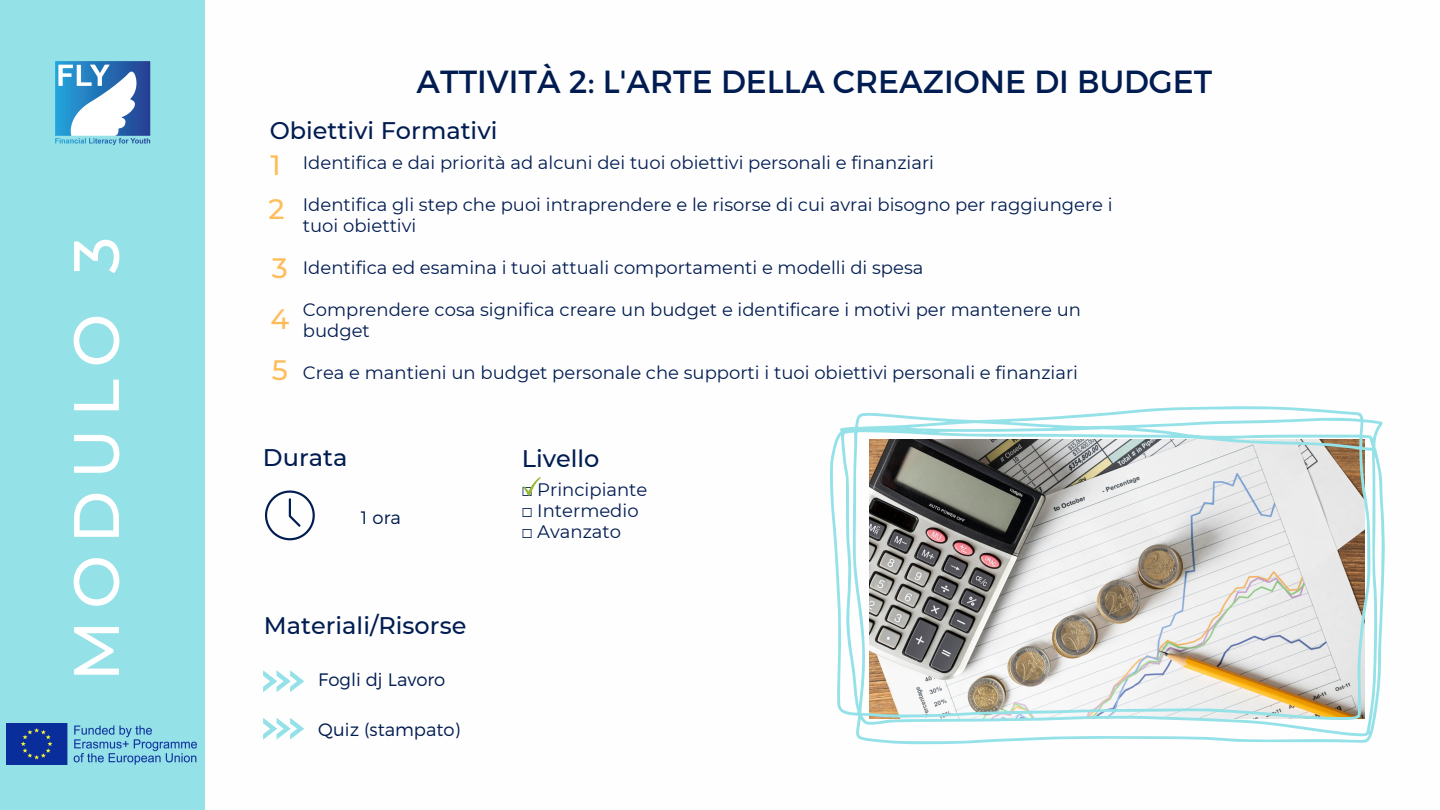
<style>
.page{position:relative;width:1440px;height:810px;background:#fff}
.page>*{position:absolute;margin:0;border:0;box-sizing:border-box;transform-origin:0 0}
.t1{font:500 64px "Montserrat";letter-spacing:.18em;color:#fff}
.t2{font:32px "Montserrat";color:#011c50}
.t3{font:500 28px "Montserrat";color:#ffbd59}
.t4{font:500 24px "Montserrat";color:#011c50}
.t5{font:18px/21px "Montserrat";color:#011c50}
.t6{font:300 18px "Montserrat";color:#011c50}
.s1{font-family:"Free Mono"}
</style>
<div class="page">
<div style="left:0;top:0;width:204px;height:810px;background:#95e1e8"></div>
<img style="left:55px;top:61px;width:96px;height:84px">
<svg style="left:265px;top:491px;width:50px;height:49px"></svg>
<svg style="left:263px;top:670px;width:41px;height:22px"></svg>
<svg style="left:263px;top:718px;width:41px;height:21px"></svg>
<img style="left:7px;top:724px;width:189px;height:41px">
<svg style="left:523px;top:477px;width:18px;height:19px"></svg>
<svg style="left:830px;top:406px;width:555px;height:338px"></svg>
<p class="t1" style="left:57px;top:681px;width:446px;rotate:-90deg">MODULO 3</p>
<p class="t2" style="left:417px;top:61px;width:797px">ATTIVITÀ 2: L'ARTE DELLA CREAZIONE DI BUDGET</p>
<p class="t4" style="left:270px;top:116px;width:229px">Obiettivi Formativi</p>
<p class="t3" style="left:270px;top:148px;width:12px">1</p>
<p class="t3" style="left:268px;top:192px;width:18px">2</p>
<p class="t3" style="left:272px;top:251px;width:18px">3</p>
<p class="t3" style="left:270px;top:302px;width:20px">4</p>
<p class="t3" style="left:272px;top:353px;width:18px">5</p>
<p class="t5" style="left:303px;top:152px;width:633px">Identifica e dai priorità ad alcuni dei tuoi obiettivi personali e finanziari</p>
<p class="t5" style="left:303px;top:194px;width:811px">Identifica gli step che puoi intraprendere e le risorse di cui avrai bisogno per raggiungere i tuoi obiettivi</p>
<p class="t5" style="left:303px;top:257px;width:622px">Identifica ed esamina i tuoi attuali comportamenti e modelli di spesa</p>
<p class="t5" style="left:303px;top:299px;width:780px">Comprendere cosa significa creare un budget e identificare i motivi per mantenere un budget</p>
<p class="t5" style="left:303px;top:362px;width:777px">Crea e mantieni un budget personale che supporti i tuoi obiettivi personali e finanziari</p>
<p class="t4" style="left:263px;top:443px;width:86px">Durata</p>
<p class="t4" style="left:522px;top:443px;width:79px">Livello</p>
<p class="t6" style="left:361px;top:505px;width:41px">1 ora</p>
<p class="t4" style="left:264px;top:611px;width:204px">Materiali/Risorse</p>
<p class="t6" style="left:318px;top:668px;width:129px">Fogli dj Lavoro</p>
<p class="t6" style="left:318px;top:718px;width:144px">Quiz (stampato)</p>
<p class="t5" style="left:522px;top:479px;width:127px"><span class="s1">☐</span> Principiante</p>
<p class="t5" style="left:522px;top:500px;width:118px"><span class="s1">☐</span> Intermedio</p>
<p class="t5" style="left:522px;top:521px;width:101px"><span class="s1">☐</span> Avanzato</p>
</div>
